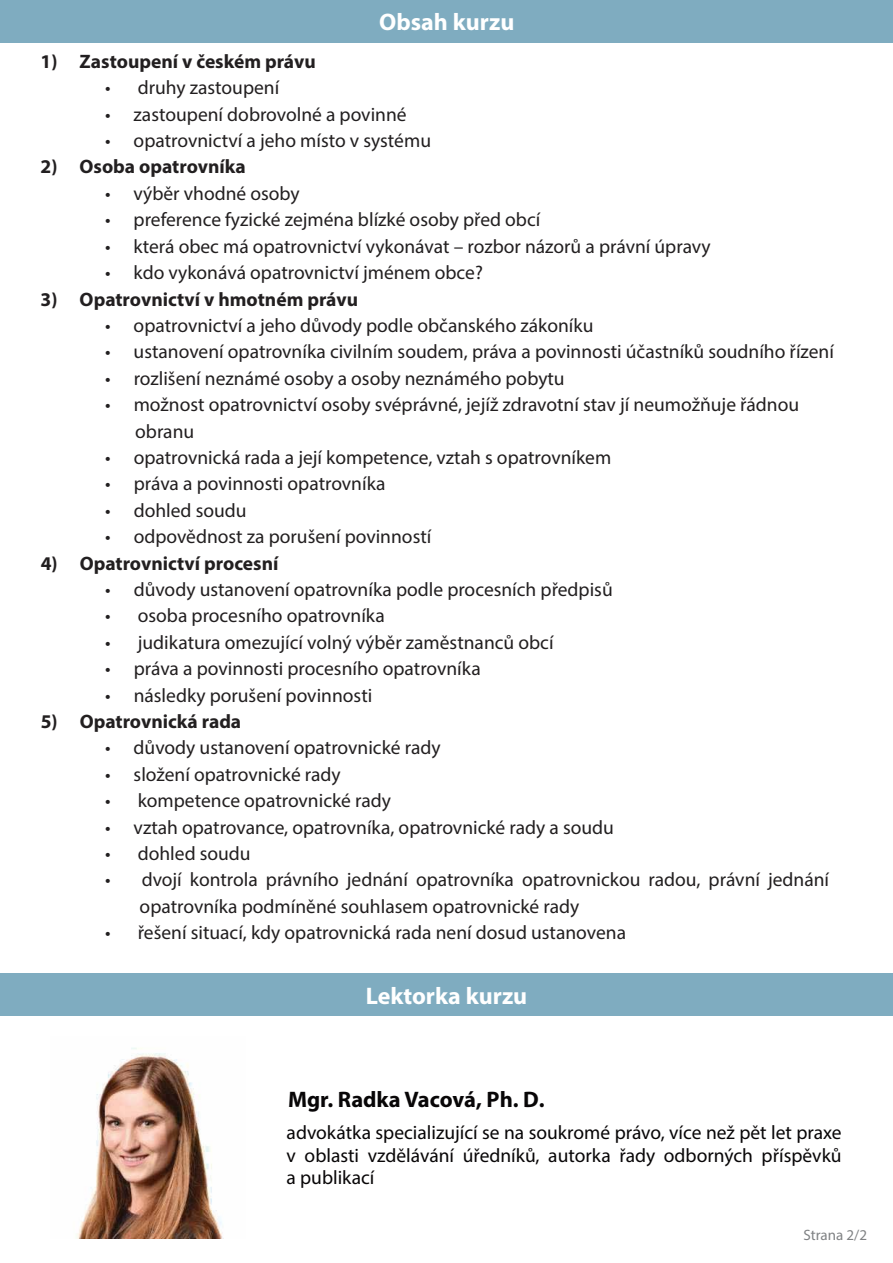
<style>
.page{position:relative;width:893px;height:1263px;background:#fff}
.page>*{position:absolute;margin:0;border:0;box-sizing:border-box;transform-origin:0 0}
.t1{font:700 24px "Myriad Pro";color:#fff}
.t2{font:700 22.5px "Myriad Pro";color:#080607}
.t3{font:19.5px/26.4px "Myriad Pro";color:#221f20}
.t4{font:19.5px/22.6px "Myriad Pro";color:#080607;text-align:justify}
.t5{font:700 19.5px "Myriad Pro";color:#221f20}
.t6{font:15px "Myriad Pro";color:#808284}
</style>
<div class="page">
<div style="left:0;top:0;width:893px;height:42px;background:#7facc0"></div>
<div style="left:0;top:974px;width:893px;height:42px;background:#7facc0"></div>
<img style="left:77px;top:1048px;width:146px;height:190px">
<p class="t1" style="left:379px;top:6px;width:137px">Obsah kurzu</p>
<p class="t5" style="left:41px;top:49px;width:277px">1) Zastoupení v českém právu</p>
<p class="t3" style="left:105px;top:74px;width:176px">• druhy zastoupení</p>
<p class="t3" style="left:105px;top:101px;width:303px">• zastoupení dobrovolné a povinné</p>
<p class="t3" style="left:105px;top:127px;width:327px">• opatrovnictví a jeho místo v systému</p>
<p class="t5" style="left:41px;top:154px;width:207px">2) Osoba opatrovníka</p>
<p class="t3" style="left:105px;top:180px;width:196px">• výběr vhodné osoby</p>
<p class="t3" style="left:105px;top:206px;width:437px">• preference fyzické zejména blízké osoby před obcí</p>
<p class="t3" style="left:105px;top:233px;width:607px">• která obec má opatrovnictví vykonávat – rozbor názorů a právní úpravy</p>
<p class="t3" style="left:105px;top:259px;width:379px">• kdo vykonává opatrovnictví jménem obce?</p>
<p class="t5" style="left:41px;top:286px;width:319px">3) Opatrovnictví v hmotném právu</p>
<p class="t3" style="left:105px;top:312px;width:490px">• opatrovnictví a jeho důvody podle občanského zákoníku</p>
<p class="t3" style="left:105px;top:338px;width:730px">• ustanovení opatrovníka civilním soudem, práva a povinnosti účastníků soudního řízení</p>
<p class="t3" style="left:105px;top:365px;width:461px">• rozlišení neznámé osoby a osoby neznámého pobytu</p>
<p class="t3" style="left:135px;top:391px;width:665px;text-indent:-30px">• možnost opatrovnictví osoby svéprávné, jejíž zdravotní stav jí neumožňuje řádnou obranu</p>
<p class="t3" style="left:105px;top:444px;width:508px">• opatrovnická rada a její kompetence, vztah s opatrovníkem</p>
<p class="t3" style="left:105px;top:470px;width:282px">• práva a povinnosti opatrovníka</p>
<p class="t3" style="left:105px;top:497px;width:143px">• dohled soudu</p>
<p class="t3" style="left:105px;top:523px;width:328px">• odpovědnost za porušení povinností</p>
<p class="t5" style="left:41px;top:550px;width:239px">4) Opatrovnictví procesní</p>
<p class="t3" style="left:105px;top:576px;width:509px">• důvody ustanovení opatrovníka podle procesních předpisů</p>
<p class="t3" style="left:105px;top:602px;width:281px">• osoba procesního opatrovníka</p>
<p class="t3" style="left:105px;top:629px;width:450px">• judikatura omezující volný výběr zaměstnanců obcí</p>
<p class="t3" style="left:105px;top:655px;width:377px">• práva a povinnosti procesního opatrovníka</p>
<p class="t3" style="left:105px;top:681px;width:269px">• následky porušení povinnosti</p>
<p class="t5" style="left:41px;top:709px;width:202px">5) Opatrovnická rada</p>
<p class="t3" style="left:105px;top:734px;width:337px">• důvody ustanovení opatrovnické rady</p>
<p class="t3" style="left:105px;top:761px;width:237px">• složení opatrovnické rady</p>
<p class="t3" style="left:105px;top:787px;width:287px">• kompetence opatrovnické rady</p>
<p class="t3" style="left:105px;top:813px;width:510px">• vztah opatrovance, opatrovníka, opatrovnické rady a soudu</p>
<p class="t3" style="left:105px;top:840px;width:147px">• dohled soudu</p>
<p class="t3" style="left:140px;top:866px;width:691px;text-indent:-35px">• dvojí kontrola právního jednání opatrovníka opatrovnickou radou, právní jednání opatrovníka podmíněné souhlasem opatrovnické rady</p>
<p class="t3" style="left:105px;top:919px;width:522px">• řešení situací, kdy opatrovnická rada není dosud ustanovena</p>
<p class="t1" style="left:366px;top:980px;width:163px">Lektorka kurzu</p>
<p class="t2" style="left:288px;top:1085px;width:258px">Mgr. Radka Vacová, Ph. D.</p>
<p class="t4" style="left:287px;top:1121px;width:556px">advokátka specializující se na soukromé právo, více než pět let praxe v oblasti vzdělávání úředníků, autorka řady odborných příspěvků a publikací</p>
<p class="t6" style="left:803px;top:1225px;width:65px">Strana 2/2</p>
</div>
